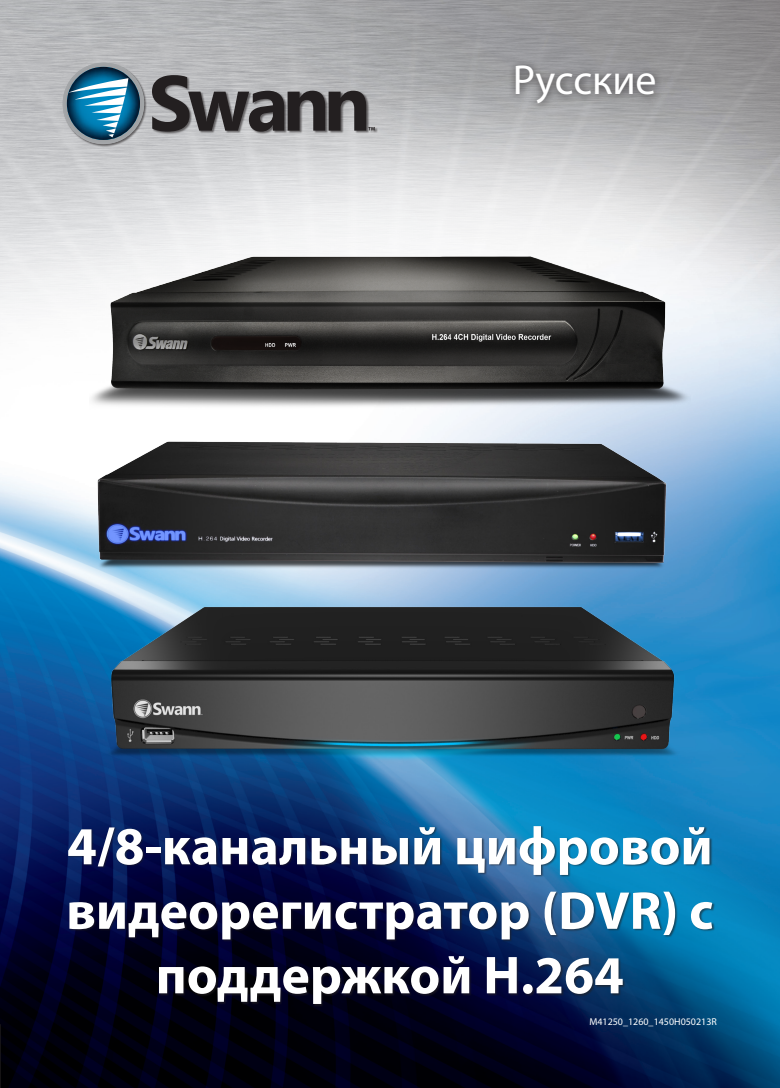
<style>
.page{position:relative;width:780px;height:1088px;background:#fff}
.page>*{position:absolute;margin:0;border:0;box-sizing:border-box;transform-origin:0 0}
.t1{font:700 53.75px/64.5px "Myriad Pro";color:#fff;text-align:center}
.t2{font:42px "Myriad Pro";color:#fff}
.t3{font:10px "Myriad Pro";color:#fff}
</style>
<div class="page">
<img style="left:0;top:0;width:780px;height:1088px">
<div style="left:68px;top:826px;width:647px;height:181px;background:#231f20;opacity:.6"></div>
<div style="left:62px;top:62px;width:315px;height:85px;background:#231f20;opacity:.6"></div>
<svg style="left:152px;top:75px;width:222px;height:57px;background:#706f70"></svg>
<img style="left:63px;top:63px;width:81px;height:81px">
<svg style="left:67px;top:67px;width:73px;height:73px;background:#4e86a2"></svg>
<div style="left:508px;top:59px;width:155px;height:54px;background:#231f20;opacity:.75"></div>
<hr style="left:0;top:1024px;width:1px;height:64px;background:#231f20">
<img style="left:90px;top:242px;width:600px;height:174px">
<img style="left:81px;top:416px;width:609px;height:156px">
<img style="left:90px;top:602px;width:600px;height:170px">
<p class="t2" style="left:513px;top:54px;width:145px">Русские</p>
<p class="t1" style="left:66px;top:812px;width:648px">4/8-канальный цифровой видеорегистратор (DVR) с поддержкой H.264</p>
<p class="t3" style="left:589px;top:1015px;width:129px">M41250_1260_1450H050213R</p>
</div>
